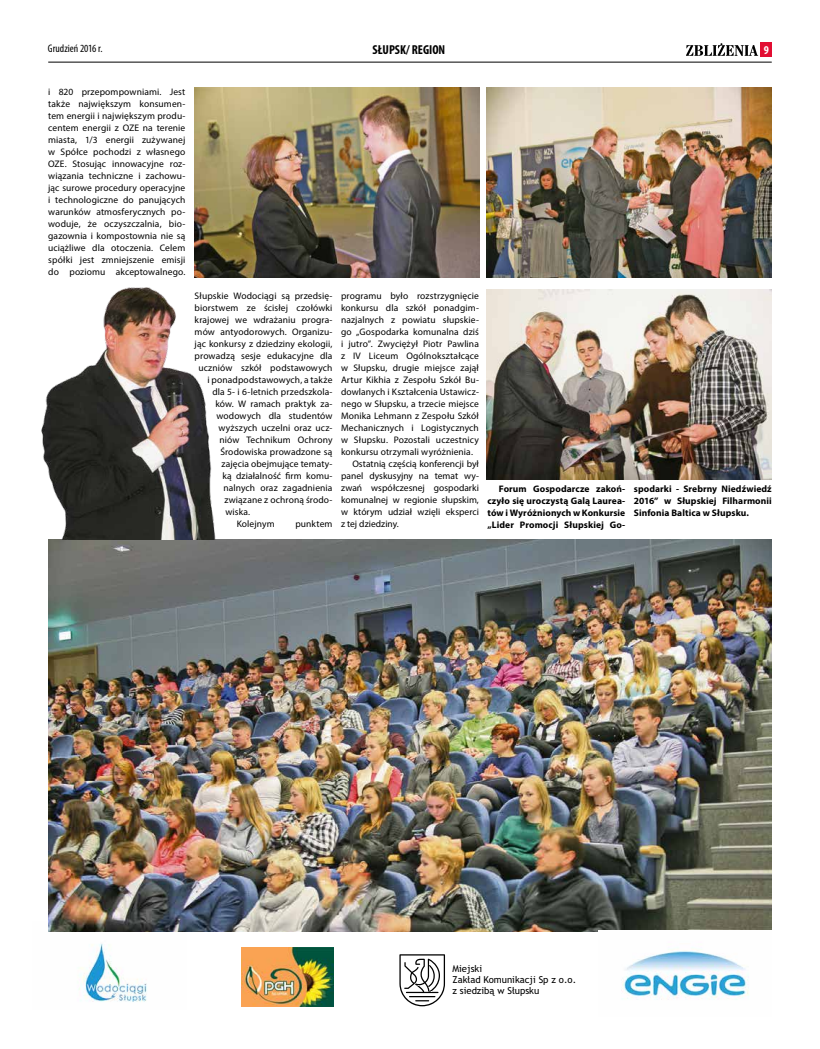
<style>
.page{position:relative;width:820px;height:1049px;background:#fff}
.page>*{position:absolute;margin:0;border:0;box-sizing:border-box;transform-origin:0 0}
.t1{font:700 condensed 13px "Myriad Pro";color:#000}
.t2{font:700 condensed 12px "Myriad Pro";color:#fff}
.t3{font:condensed 11px "Myriad Pro";color:#000}
.t4{font:9.5px/12px "Myriad Pro";letter-spacing:.01em;color:#000;text-align:justify}
.t5{font:700 9.5px/12px "Myriad Pro";letter-spacing:.01em;color:#000;text-align:justify}
.t6{font:9.5px/11.1px "Trebuchet MS";color:#000}
</style>
<div class="page">
<hr style="left:48px;top:62px;width:723px;height:1px;background:#000">
<div style="left:760px;top:43px;width:11px;height:14px;background:#e20d32"></div>
<svg style="left:686px;top:43px;width:71px;height:13px"></svg>
<img style="left:48px;top:931px;width:138px;height:71px">
<img style="left:48px;top:539px;width:723px;height:392px">
<img style="left:486px;top:88px;width:285px;height:190px">
<img style="left:486px;top:289px;width:285px;height:190px">
<img style="left:194px;top:88px;width:285px;height:190px">
<img style="left:41px;top:241px;width:235px;height:298px">
<img style="left:241px;top:947px;width:92px;height:59px">
<img style="left:598px;top:930px;width:173px;height:70px">
<svg style="left:399px;top:954px;width:46px;height:52px"></svg>
<p class="t3" style="left:48px;top:41px;width:56px">Grudzień 2016 r.</p>
<h1 class="t1" style="left:372px;top:41px;width:74px">SŁUPSK/ REGION</h1>
<p class="t2" style="left:763px;top:42px;width:7px">9</p>
<p class="t4" style="left:48px;top:86px;width:139px">i 820 przepompowniami. Jest także największym konsumen&shy;tem energii i największym produ&shy;centem energii z OZE na terenie miasta, 1/3 energii zużywanej w Spółce pochodzi z własnego OZE. Stosując innowacyjne roz&shy;wiązania techniczne i zachowu&shy;jąc surowe procedury operacyjne i technologiczne do panujących warunków atmosferycznych po&shy;woduje, że oczyszczalnia, bio&shy;gazownia i kompostownia nie są uciążliwe dla otoczenia. Celem spółki jest zmniejszenie emisji do poziomu akceptowalnego.</p>
<p class="t4" style="left:194px;top:290px;width:139px">Słupskie Wodociągi są przedsię-</p>
<p class="t4" style="left:194px;top:302px;width:139px">biorstwem ze ścisłej czołówki</p>
<p class="t4" style="left:194px;top:314px;width:139px">krajowej we wdrażaniu progra-</p>
<p class="t4" style="left:194px;top:326px;width:139px">mów antyodorowych. Organizu-</p>
<p class="t4" style="left:194px;top:338px;width:139px">jąc konkursy z dziedziny ekologii,</p>
<p class="t4" style="left:194px;top:350px;width:139px">prowadzą sesje edukacyjne dla</p>
<p class="t4" style="left:198px;top:362px;width:136px">uczniów szkół podstawowych</p>
<p class="t4" style="left:207px;top:374px;width:127px">i ponadpodstawowych, a także</p>
<p class="t4" style="left:212px;top:386px;width:122px">dla 5- i 6-letnich przedszkola-</p>
<p class="t4" style="left:215px;top:398px;width:119px">ków. W ramach praktyk za-</p>
<p class="t4" style="left:216px;top:410px;width:117px">wodowych dla studentów</p>
<p class="t4" style="left:218px;top:422px;width:115px">wyższych uczelni oraz ucz-</p>
<p class="t4" style="left:219px;top:434px;width:115px">niów Technikum Ochrony</p>
<p class="t4" style="left:220px;top:446px;width:113px">Środowiska prowadzone są</p>
<p class="t4" style="left:221px;top:458px;width:112px">zajęcia obejmujące tematy-</p>
<p class="t4" style="left:222px;top:470px;width:112px">ką działalność firm komu-</p>
<p class="t4" style="left:223px;top:482px;width:110px">nalnych oraz zagadnienia</p>
<p class="t4" style="left:224px;top:494px;width:109px">związane z ochroną środo-</p>
<p class="t4" style="left:225px;top:506px;width:26px">wiska.</p>
<p class="t4" style="left:237px;top:518px;width:39px">Kolejnym</p>
<p class="t4" style="left:295px;top:518px;width:39px">punktem</p>
<p class="t4" style="left:341px;top:290px;width:139px">programu było rozstrzygnięcie</p>
<p class="t4" style="left:341px;top:302px;width:139px">konkursu dla szkół ponadgim-</p>
<p class="t4" style="left:341px;top:314px;width:139px">nazjalnych z powiatu słupskie-</p>
<p class="t4" style="left:341px;top:326px;width:139px">go „Gospodarka komunalna dziś</p>
<p class="t4" style="left:341px;top:338px;width:139px">i jutro”. Zwyciężył Piotr Pawlina</p>
<p class="t4" style="left:341px;top:350px;width:139px">z IV Liceum Ogólnokształcące</p>
<p class="t4" style="left:341px;top:362px;width:139px">w Słupsku, drugie miejsce zajął</p>
<p class="t4" style="left:341px;top:374px;width:139px">Artur Kikhia z Zespołu Szkół Bu-</p>
<p class="t4" style="left:341px;top:386px;width:139px">dowlanych i Kształcenia Ustawicz-</p>
<p class="t4" style="left:341px;top:398px;width:139px">nego w Słupsku, a trzecie miejsce</p>
<p class="t4" style="left:341px;top:410px;width:139px">Monika Lehmann z Zespołu Szkół</p>
<p class="t4" style="left:341px;top:422px;width:139px">Mechanicznych i Logistycznych</p>
<p class="t4" style="left:341px;top:434px;width:139px">w Słupsku. Pozostali uczestnicy</p>
<p class="t4" style="left:341px;top:446px;width:133px">konkursu otrzymali wyróżnienia.</p>
<p class="t4" style="left:352px;top:458px;width:128px">Ostatnią częścią konferencji był</p>
<p class="t4" style="left:341px;top:470px;width:139px">panel dyskusyjny na temat wy-</p>
<p class="t4" style="left:341px;top:482px;width:139px">zwań współczesnej gospodarki</p>
<p class="t4" style="left:341px;top:494px;width:139px">komunalnej w regionie słupskim,</p>
<p class="t4" style="left:341px;top:506px;width:139px">w którym udział wzięli eksperci</p>
<p class="t4" style="left:341px;top:518px;width:59px">z tej dziedziny.</p>
<p class="t5" style="left:487px;top:482px;width:139px;text-indent:11px">Forum Gospodarcze zakoń&shy;czyło się uroczystą Galą Laurea&shy;tów i Wyróżnionych w Konkursie „Lider Promocji Słupskiej Go-</p>
<p class="t5" style="left:633px;top:482px;width:139px">spodarki - Srebrny Niedźwiedź 2016” w Słupskiej Filharmonii Sinfonia Baltica w Słupsku.</p>
<p class="t6" style="left:452px;top:964px;width:125px">Miejski<br>Zakład Komunikacji Sp z o.o. z siedzibą w Słupsku</p>
</div>
